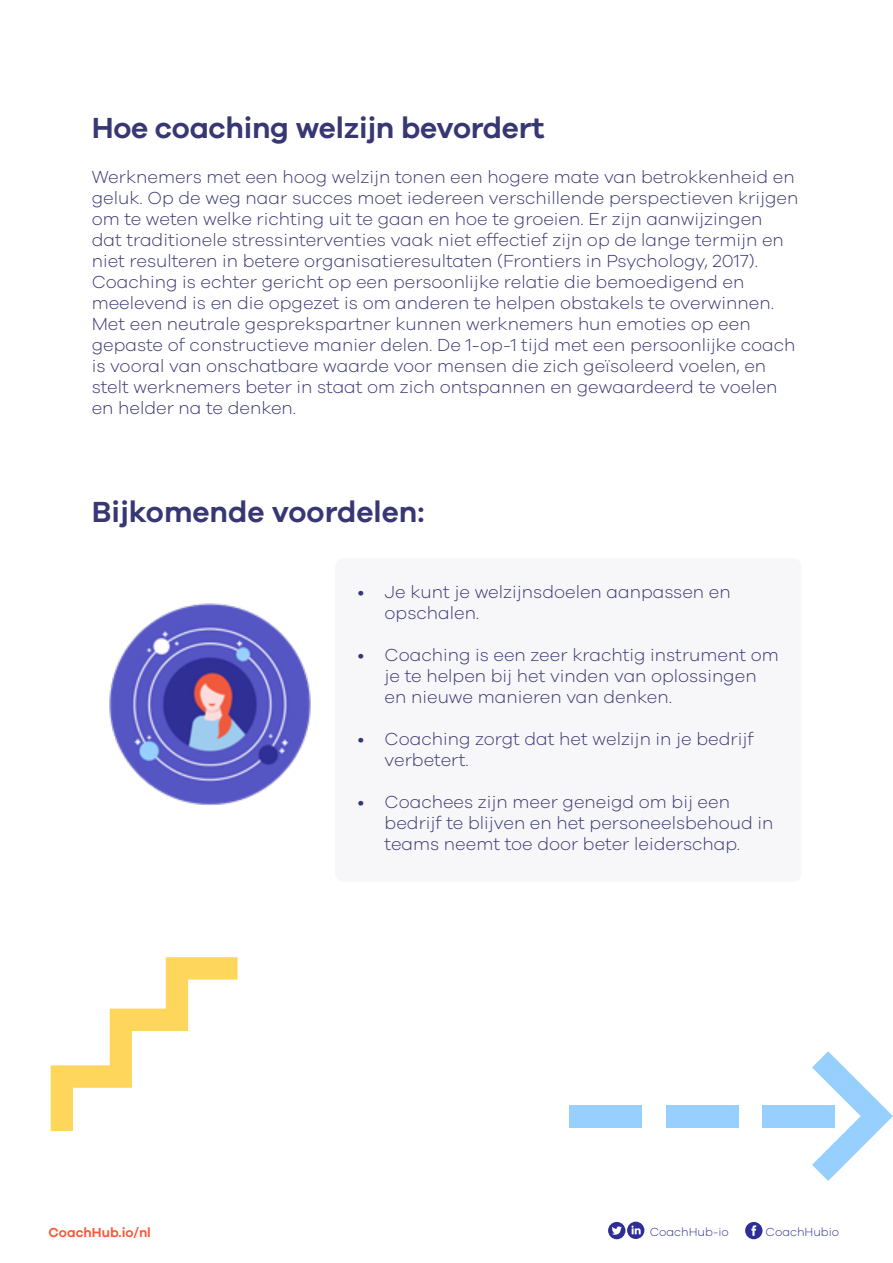
<style>
.page{position:relative;width:893px;height:1263px;background:#fff}
.page>*{position:absolute;margin:0;border:0;box-sizing:border-box;transform-origin:0 0}
.t1{font:600 30px "Galano Grotesque";letter-spacing:-.01em;color:#373773}
.t2{font:300 18px/21px "Galano Grotesque";color:#373773}
.t3{font:600 13.5px "Galano Grotesque";color:#fc5738}
.t4{font:300 12px "Galano Grotesque";color:#2f2f96}
</style>
<div class="page">
<div style="left:745px;top:1222px;width:17px;height:17px;background:#2e2e96;border-radius:50%"></div>
<svg style="left:751px;top:1225px;width:5px;height:11px"></svg>
<div style="left:608px;top:1222px;width:17px;height:17px;background:#2e2e96;border-radius:50%"></div>
<svg style="left:612px;top:1226px;width:10px;height:9px"></svg>
<svg style="left:627px;top:1222px;width:17px;height:17px"></svg>
<svg style="left:631px;top:1225px;width:10px;height:9px"></svg>
<div style="left:335px;top:558px;width:466px;height:324px;background:#f7f7f9;border-radius:9px"></div>
<img style="left:109px;top:603px;width:202px;height:202px">
<svg style="left:812px;top:1051px;width:81px;height:130px"></svg>
<div style="left:763px;top:1105px;width:72px;height:22px;background:#97cfff"></div>
<div style="left:666px;top:1105px;width:73px;height:22px;background:#97cfff"></div>
<div style="left:570px;top:1105px;width:72px;height:22px;background:#97cfff"></div>
<svg style="left:51px;top:957px;width:187px;height:174px"></svg>
<h1 class="t1" style="left:92px;top:110px;width:454px">Hoe coaching welzijn bevordert</h1>
<p class="t2" style="left:92px;top:166px;width:708px">Werknemers met een hoog welzijn tonen een hogere mate van betrokkenheid en geluk. Op de weg naar succes moet iedereen verschillende perspectieven krijgen om te weten welke richting uit te gaan en hoe te groeien. Er zijn aanwijzingen<br>dat traditionele stressinterventies vaak niet effectief zijn op de lange termijn en niet resulteren in betere organisatieresultaten (Frontiers in Psychology, 2017).<br>Coaching is echter gericht op een persoonlijke relatie die bemoedigend en meelevend is en die opgezet is om anderen te helpen obstakels te overwinnen.<br>Met een neutrale gesprekspartner kunnen werknemers hun emoties op een gepaste of constructieve manier delen. De 1-op-1 tijd met een persoonlijke coach is vooral van onschatbare waarde voor mensen die zich geïsoleerd voelen, en stelt werknemers beter in staat om zich ontspannen en gewaardeerd te voelen en helder na te denken.</p>
<h1 class="t1" style="left:92px;top:494px;width:334px">Bijkomende voordelen:</h1>
<p class="t2" style="left:385px;top:581px;width:348px;text-indent:-27px">• Je kunt je welzijnsdoelen aanpassen en opschalen.</p>
<p class="t2" style="left:385px;top:644px;width:396px;text-indent:-27px">• Coaching is een zeer krachtig instrument om je te helpen bij het vinden van oplossingen en nieuwe manieren van denken.</p>
<p class="t2" style="left:385px;top:728px;width:371px;text-indent:-27px">• Coaching zorgt dat het welzijn in je bedrijf verbetert.</p>
<p class="t2" style="left:385px;top:791px;width:390px;text-indent:-27px">• Coachees zijn meer geneigd om bij een bedrijf te blijven en het personeelsbehoud in teams neemt toe door beter leiderschap.</p>
<p class="t3" style="left:49px;top:1224px;width:104px">CoachHub.io/nl</p>
<p class="t4" style="left:650px;top:1224px;width:81px">CoachHub-io</p>
<p class="t4" style="left:766px;top:1224px;width:75px">CoachHubio</p>
</div>
